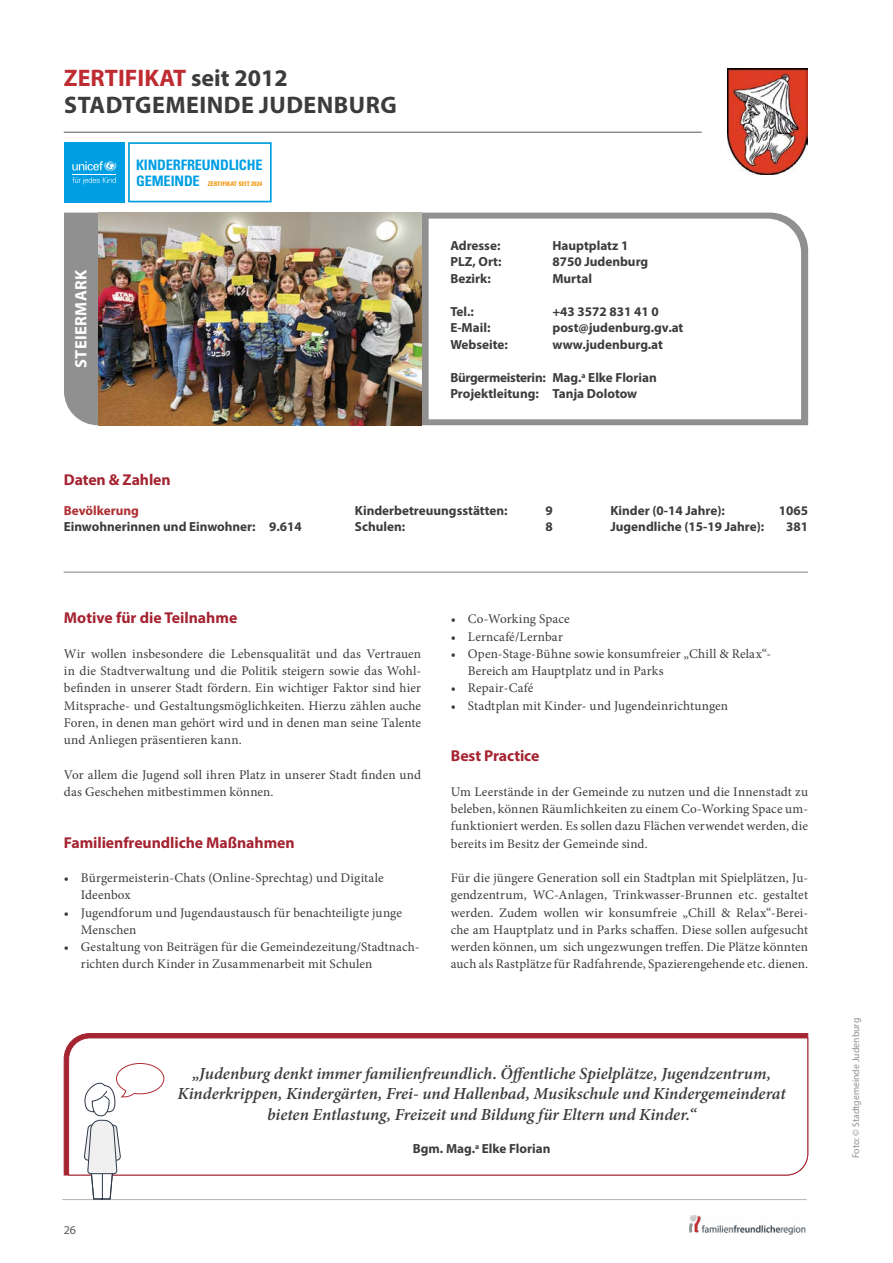
<style>
.page{position:relative;width:893px;height:1263px;background:#fff}
.page>*{position:absolute;margin:0;border:0;box-sizing:border-box;transform-origin:0 0}
.Barrierefrei_Gemeinde_Name_Inhalt{font:700 24px "Myriad Pro";letter-spacing:.02em;color:#3c3c3b}
.Barrierefrei_Überschrift_Seite_H2{font:700 24px "Myriad Pro";color:#be2b31}
.Barrierefrei_Zitat_Bürgermeister{font:italic 600 16.95px/20.7px "Minion Pro";color:#3c3c3b;text-align:center}
.t1{font:700 16.5px "Myriad Pro";letter-spacing:.02em;color:#fff}
.Barrierefrei_H2_GRAU_Bold{font:700 15.75px "Myriad Pro";letter-spacing:-.005em;color:#a52431}
.t2{font:700 condensed 14.4px/16.4px "Univers LT Std";letter-spacing:-.01em;color:#009fe3}
.Barrierefrei_FT_NEU{font:13.2px/17.2px "Minion Pro";letter-spacing:.005em;color:#3c3c3b}
.Barrierefrei_Absatz_Gemeindeseite{font:700 13.2px "Myriad Pro";color:#3c3c3b}
.Barrierefrei_Aufzählung_NEU_Ohne_Bullets{font:700 13.2px/16.5px "Myriad Pro";color:#3c3c3b}
.Barrierefrei_Absatz_Gemeindeseite-2{font:700 13.2px "Myriad Pro";letter-spacing:-.02em;color:#3c3c3b}
.t3{font:12px "Myriad Pro";color:#575756}
.Fotocredits{font:9.75px "Myriad Pro";color:#909090}
.t4{font:700 condensed 6.3px "Univers LT Std";color:#f39200}
.s1{color:#3c3c3b}
.s2{color:#b02e31}
</style>
<div class="page">
<hr style="left:64px;top:132px;width:638px;height:1px;background:#575756">
<hr style="left:62px;top:1199px;width:744px;height:1px;background:#b3b2b2">
<img style="left:689px;top:1216px;width:117px;height:18px">
<svg style="left:63px;top:1033px;width:745px;height:143px;background:#ab323f"></svg>
<svg style="left:64px;top:213px;width:744px;height:212px;background:#969594"></svg>
<img style="left:727px;top:68px;width:81px;height:107px">
<svg style="left:429px;top:219px;width:372px;height:200px"></svg>
<img style="left:99px;top:213px;width:322px;height:212px">
<hr style="left:64px;top:572px;width:744px;height:1px;background:#909090">
<div style="left:128px;top:142px;width:144px;height:60px;border:2px solid #009fe3"></div>
<div style="left:64px;top:142px;width:60px;height:60px;background:#009fe3"></div>
<svg style="left:72px;top:161px;width:45px;height:10px"></svg>
<hr style="left:72px;top:174px;width:44px;height:1px;background:#fff">
<svg style="left:72px;top:177px;width:44px;height:7px"></svg>
<svg style="left:68px;top:1037px;width:740px;height:139px"></svg>
<svg style="left:83px;top:1062px;width:82px;height:137px"></svg>
<h2 class="Barrierefrei_Überschrift_Seite_H2" style="left:64px;top:62px;width:225px">ZERTIFIKAT <span class="s1">seit 2012</span></h2>
<p class="Barrierefrei_Gemeinde_Name_Inhalt" style="left:64px;top:89px;width:334px">STADTGEMEINDE JUDENBURG</p>
<p class="t1" style="left:70px;top:368px;width:99px;rotate:-90deg">STEIERMARK</p>
<p class="t2" style="left:136px;top:156px;width:128px">KINDERFREUNDLICHE<br>GEMEINDE</p>
<p class="t4" style="left:208px;top:180px;width:56px">ZERTIFIKAT SEIT 2024</p>
<p class="Barrierefrei_Absatz_Gemeindeseite" style="left:450px;top:237px;width:52px">Adresse:</p>
<p class="Barrierefrei_Absatz_Gemeindeseite" style="left:552px;top:237px;width:77px">Hauptplatz 1</p>
<p class="Barrierefrei_Absatz_Gemeindeseite" style="left:450px;top:253px;width:53px">PLZ, Ort:</p>
<p class="Barrierefrei_Absatz_Gemeindeseite" style="left:552px;top:253px;width:97px">8750 Judenburg</p>
<p class="Barrierefrei_Absatz_Gemeindeseite" style="left:450px;top:270px;width:42px">Bezirk:</p>
<p class="Barrierefrei_Absatz_Gemeindeseite" style="left:552px;top:270px;width:41px">Murtal</p>
<p class="Barrierefrei_Absatz_Gemeindeseite" style="left:450px;top:303px;width:25px">Tel.:</p>
<p class="Barrierefrei_Absatz_Gemeindeseite" style="left:552px;top:303px;width:108px">+43 3572 831 41 0</p>
<p class="Barrierefrei_Absatz_Gemeindeseite" style="left:450px;top:319px;width:42px">E-Mail:</p>
<p class="Barrierefrei_Absatz_Gemeindeseite" style="left:552px;top:319px;width:133px">post@judenburg.gv.at</p>
<p class="Barrierefrei_Absatz_Gemeindeseite" style="left:450px;top:336px;width:59px">Webseite:</p>
<p class="Barrierefrei_Absatz_Gemeindeseite" style="left:552px;top:336px;width:112px">www.judenburg.at</p>
<p class="Barrierefrei_Absatz_Gemeindeseite-2" style="left:450px;top:369px;width:208px">Bürgermeisterin: Mag.<sup>a</sup> Elke Florian</p>
<p class="Barrierefrei_Absatz_Gemeindeseite" style="left:450px;top:385px;width:188px">Projektleitung: Tanja Dolotow</p>
<p class="Barrierefrei_H2_GRAU_Bold" style="left:64px;top:470px;width:108px">Daten &amp; Zahlen</p>
<p class="Barrierefrei_Aufzählung_NEU_Ohne_Bullets" style="left:64px;top:501px;width:240px"><span class="s2">Bevölkerung<br></span>Einwohnerinnen und Einwohner: 9.614</p>
<p class="Barrierefrei_Aufzählung_NEU_Ohne_Bullets" style="left:355px;top:501px;width:154px">Kinderbetreuungsstätten:</p>
<p class="Barrierefrei_Aufzählung_NEU_Ohne_Bullets" style="left:545px;top:501px;width:9px">9</p>
<p class="Barrierefrei_Aufzählung_NEU_Ohne_Bullets" style="left:355px;top:518px;width:52px">Schulen:</p>
<p class="Barrierefrei_Aufzählung_NEU_Ohne_Bullets" style="left:545px;top:518px;width:9px">8</p>
<p class="Barrierefrei_Aufzählung_NEU_Ohne_Bullets" style="left:610px;top:501px;width:116px">Kinder (0-14 Jahre):</p>
<p class="Barrierefrei_Aufzählung_NEU_Ohne_Bullets" style="left:779px;top:501px;width:31px">1065</p>
<p class="Barrierefrei_Aufzählung_NEU_Ohne_Bullets" style="left:610px;top:518px;width:155px">Jugendliche (15-19 Jahre):</p>
<p class="Barrierefrei_Aufzählung_NEU_Ohne_Bullets" style="left:786px;top:518px;width:23px">381</p>
<p class="Barrierefrei_H2_GRAU_Bold" style="left:64px;top:608px;width:175px">Motive für die Teilnahme</p>
<p class="Barrierefrei_FT_NEU" style="left:64px;top:645px;width:359px;text-align:justify">Wir wollen insbesondere die Lebensqualität und das Vertrauen in die Stadtverwaltung und die Politik steigern sowie das Wohl&shy;befinden in unserer Stadt fördern. Ein wichtiger Faktor sind hier Mitsprache- und Gestaltungsmöglichkeiten. Hierzu zählen auche Foren, in denen man gehört wird und in denen man seine Talente und Anliegen präsentieren kann.</p>
<p class="Barrierefrei_FT_NEU" style="left:64px;top:766px;width:359px">Vor allem die Jugend soll ihren Platz in unserer Stadt finden und das Geschehen mitbestimmen können.</p>
<p class="Barrierefrei_H2_GRAU_Bold" style="left:64px;top:832px;width:232px">Familienfreundliche Maßnahmen</p>
<p class="Barrierefrei_FT_NEU" style="left:81px;top:869px;width:304px;text-indent:-17px">• Bürgermeisterin-Chats (Online-Sprechtag) und Digitale<br>Ideenbox</p>
<p class="Barrierefrei_FT_NEU" style="left:81px;top:904px;width:323px;text-indent:-17px">• Jugendforum und Jugendaustausch für benachteiligte junge<br>Menschen</p>
<p class="Barrierefrei_FT_NEU" style="left:81px;top:938px;width:340px;text-indent:-17px">• Gestaltung von Beiträgen für die Gemeindezeitung/Stadtnach&shy;richten durch Kinder in Zusammenarbeit mit Schulen</p>
<p class="Barrierefrei_FT_NEU" style="left:451px;top:610px;width:120px">• Co-Working Space</p>
<p class="Barrierefrei_FT_NEU" style="left:451px;top:628px;width:114px">• Lerncafé/Lernbar</p>
<p class="Barrierefrei_FT_NEU" style="left:468px;top:645px;width:305px;text-indent:-17px">• Open-Stage-Bühne sowie konsumfreier „Chill &amp; Relax“-<br>Bereich am Hauptplatz und in Parks</p>
<p class="Barrierefrei_FT_NEU" style="left:451px;top:679px;width:84px">• Repair-Café</p>
<p class="Barrierefrei_FT_NEU" style="left:451px;top:697px;width:279px">• Stadtplan mit Kinder- und Jugendeinrichtungen</p>
<p class="Barrierefrei_H2_GRAU_Bold" style="left:451px;top:746px;width:90px">Best Practice</p>
<p class="Barrierefrei_FT_NEU" style="left:451px;top:783px;width:359px;text-align:justify">Um Leerstände in der Gemeinde zu nutzen und die Innenstadt zu beleben, können Räumlichkeiten zu einem Co-Working Space um&shy;funktioniert werden. Es sollen dazu Flächen verwendet werden, die bereits im Besitz der Gemeinde sind.</p>
<p class="Barrierefrei_FT_NEU" style="left:451px;top:869px;width:359px;text-align:justify">Für die jüngere Generation soll ein Stadtplan mit Spielplätzen, Ju&shy;gendzentrum, WC-Anlagen, Trinkwasser-Brunnen etc. gestaltet werden. Zudem wollen wir konsumfreie „Chill &amp; Relax“-Berei&shy;che am Hauptplatz und in Parks schaffen. Diese sollen aufgesucht werden können, um sich ungezwungen treffen. Die Plätze könnten auch als Rastplätze für Radfahrende, Spazierengehende etc. dienen.</p>
<p class="t3" style="left:64px;top:1222px;width:14px">26</p>
<p class="Barrierefrei_Zitat_Bürgermeister" style="left:178px;top:1063px;width:610px">„Judenburg denkt immer familienfreundlich. Öffentliche Spielplätze, Jugendzentrum,<br>Kinderkrippen, Kindergärten, Frei- und Hallenbad, Musikschule und Kindergemeinderat bieten Entlastung, Freizeit und Bildung für Eltern und Kinder.“</p>
<p class="Barrierefrei_Absatz_Gemeindeseite" style="left:413px;top:1140px;width:139px">Bgm. Mag.<sup>a</sup> Elke Florian</p>
<p class="Fotocredits" style="left:850px;top:1158px;width:142px;rotate:-90deg">Foto: © Stadtgemeinde Judenburg</p>
</div>
